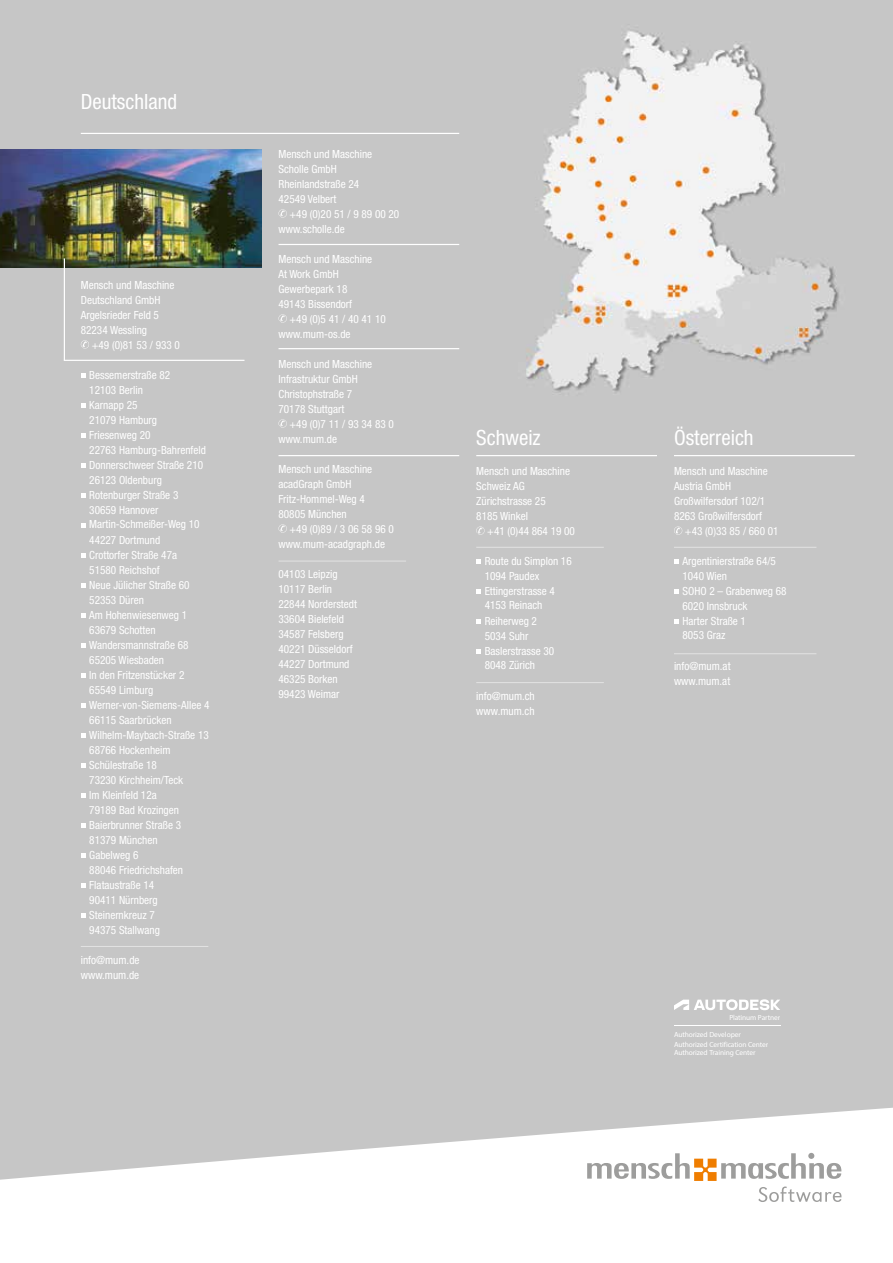
<style>
.page{position:relative;width:893px;height:1263px;background:#fff}
.page>*{position:absolute;margin:0;border:0;box-sizing:border-box;transform-origin:0 0}
.t1{font:condensed 21px "Helvetica Neue LT Std";color:#fff}
.t2{font:condensed 11.25px/15px "Helvetica Neue LT Std";color:#fff}
.t3{font:7.35px/10.4px "Artifakt Element";letter-spacing:-.01em;color:#fff}
.t4{font:700 7.35px "Artifakt Element";letter-spacing:-.015em;color:#fff}
</style>
<div class="page">
<div style="left:0;top:0;width:893px;height:1200px;background:#c6c6c6"></div>
<img style="left:0;top:150px;width:261px;height:117px">
<svg style="left:81px;top:340px;width:8px;height:9px"></svg>
<svg style="left:81px;top:373px;width:4px;height:4px"></svg>
<svg style="left:81px;top:403px;width:4px;height:4px"></svg>
<svg style="left:81px;top:433px;width:4px;height:4px"></svg>
<svg style="left:81px;top:463px;width:4px;height:4px"></svg>
<svg style="left:81px;top:493px;width:4px;height:4px"></svg>
<svg style="left:81px;top:523px;width:4px;height:4px"></svg>
<svg style="left:81px;top:553px;width:4px;height:4px"></svg>
<svg style="left:81px;top:583px;width:4px;height:4px"></svg>
<svg style="left:81px;top:613px;width:4px;height:4px"></svg>
<svg style="left:81px;top:643px;width:4px;height:4px"></svg>
<svg style="left:81px;top:673px;width:4px;height:4px"></svg>
<svg style="left:81px;top:703px;width:4px;height:4px"></svg>
<svg style="left:81px;top:733px;width:4px;height:4px"></svg>
<svg style="left:81px;top:763px;width:4px;height:4px"></svg>
<svg style="left:81px;top:793px;width:4px;height:4px"></svg>
<svg style="left:81px;top:823px;width:4px;height:4px"></svg>
<svg style="left:81px;top:853px;width:4px;height:4px"></svg>
<svg style="left:81px;top:883px;width:4px;height:4px"></svg>
<svg style="left:81px;top:913px;width:4px;height:4px"></svg>
<svg style="left:279px;top:209px;width:8px;height:9px"></svg>
<svg style="left:279px;top:314px;width:8px;height:9px"></svg>
<svg style="left:279px;top:419px;width:8px;height:9px"></svg>
<svg style="left:279px;top:524px;width:8px;height:9px"></svg>
<hr style="left:81px;top:133px;width:378px;height:1px;background:#fff">
<hr style="left:64px;top:258px;width:1px;height:102px;background:#fff">
<hr style="left:64px;top:360px;width:180px;height:1px;background:#fff">
<hr style="left:279px;top:455px;width:180px;height:1px;background:#fff">
<hr style="left:279px;top:348px;width:180px;height:1px;background:#fff">
<hr style="left:279px;top:244px;width:180px;height:1px;background:#fff">
<hr style="left:279px;top:561px;width:127px;height:1px;background:#e3e3e3">
<hr style="left:81px;top:946px;width:127px;height:1px;background:#e3e3e3">
<svg style="left:674px;top:526px;width:8px;height:9px"></svg>
<svg style="left:674px;top:559px;width:5px;height:5px"></svg>
<svg style="left:674px;top:589px;width:5px;height:5px"></svg>
<svg style="left:674px;top:619px;width:5px;height:5px"></svg>
<hr style="left:674px;top:455px;width:181px;height:1px;background:#fff">
<hr style="left:674px;top:547px;width:142px;height:1px;background:#e3e3e3">
<hr style="left:674px;top:653px;width:142px;height:1px;background:#e3e3e3">
<svg style="left:476px;top:526px;width:9px;height:9px"></svg>
<svg style="left:476px;top:559px;width:5px;height:5px"></svg>
<svg style="left:476px;top:589px;width:5px;height:5px"></svg>
<svg style="left:476px;top:619px;width:5px;height:5px"></svg>
<svg style="left:476px;top:649px;width:5px;height:5px"></svg>
<hr style="left:476px;top:455px;width:181px;height:1px;background:#fff">
<hr style="left:476px;top:547px;width:128px;height:1px;background:#e3e3e3">
<hr style="left:476px;top:682px;width:128px;height:1px;background:#e3e3e3">
<svg style="left:674px;top:999px;width:106px;height:11px"></svg>
<hr style="left:674px;top:1025px;width:106px;height:1px;background:#fff">
<div style="left:493px;top:0;width:400px;height:405px;background:#c6c6c6"></div>
<img style="left:526px;top:31px;width:313px;height:361px">
<svg style="left:587px;top:1153px;width:254px;height:49px"></svg>
<h1 class="t1" style="left:81px;top:89px;width:98px">Deutschland</h1>
<p class="t2" style="left:81px;top:277px;width:95px">Mensch und Maschine<br>Deutschland GmbH<br>Argelsrieder Feld 5<br>82234 Wessling</p>
<p class="t2" style="left:92px;top:337px;width:90px">+49 (0)81 53 / 933 0</p>
<p class="t2" style="left:89px;top:367px;width:118px">Bessemerstraße 82<br>12103 Berlin<br>Karnapp 25<br>21079 Hamburg<br>Friesenweg 20<br>22763 Hamburg-Bahrenfeld<br>Donnerschweer Straße 210<br>26123 Oldenburg<br>Rotenburger Straße 3<br>30659 Hannover<br>Martin-Schmeißer-Weg 10</p>
<p class="t2" style="left:89px;top:532px;width:122px">44227 Dortmund<br>Crottorfer Straße 47a<br>51580 Reichshof<br>Neue Jülicher Straße 60<br>52353 Düren<br>Am Hohenwiesenweg 1<br>63679 Schotten<br>Wandersmannstraße 68<br>65205 Wiesbaden<br>In den Fritzenstücker 2<br>65549 Limburg<br>Werner-von-Siemens-Allee 4<br>66115 Saarbrücken<br>Wilhelm-Maybach-Straße 13<br>68766 Hockenheim<br>Schülestraße 18<br>73230 Kirchheim/Teck<br>Im Kleinfeld 12a<br>79189 Bad Krozingen<br>Baierbrunner Straße 3<br>81379 München<br>Gabelweg 6<br>88046 Friedrichshafen<br>Flataustraße 14<br>90411 Nürnberg<br>Steinernkreuz 7<br>94375 Stallwang</p>
<p class="t2" style="left:81px;top:952px;width:60px">info@mum.de www.mum.de</p>
<p class="t2" style="left:279px;top:146px;width:95px">Mensch und Maschine<br>Scholle GmbH<br>Rheinlandstraße 24<br>42549 Velbert</p>
<p class="t2" style="left:279px;top:206px;width:122px;text-indent:11px">+49 (0)20 51 / 9 89 00 20 www.scholle.de</p>
<p class="t2" style="left:279px;top:251px;width:95px">Mensch und Maschine<br>At Work GmbH<br>Gewerbepark 18<br>49143 Bissendorf</p>
<p class="t2" style="left:279px;top:311px;width:109px;text-indent:11px">+49 (0)5 41 / 40 41 10 www.mum-os.de</p>
<p class="t2" style="left:279px;top:356px;width:95px">Mensch und Maschine<br>Infrastruktur GmbH<br>Christophstraße 7<br>70178 Stuttgart</p>
<p class="t2" style="left:279px;top:416px;width:117px;text-indent:11px">+49 (0)7 11 / 93 34 83 0 www.mum.de</p>
<p class="t2" style="left:279px;top:461px;width:95px">Mensch und Maschine acadGraph GmbH<br>Fritz-Hommel-Weg 4<br>80805 München</p>
<p class="t2" style="left:279px;top:521px;width:117px;text-indent:11px">+49 (0)89 / 3 06 58 96 0 www.mum-acadgraph.de</p>
<p class="t2" style="left:279px;top:566px;width:80px">04103 Leipzig<br>10117 Berlin<br>22844 Norderstedt<br>33604 Bielefeld<br>34587 Felsberg<br>40221 Düsseldorf<br>44227 Dortmund<br>46325 Borken<br>99423 Weimar</p>
<h1 class="t1" style="left:476px;top:425px;width:66px">Schweiz</h1>
<p class="t2" style="left:476px;top:463px;width:95px">Mensch und Maschine<br>Schweiz AG<br>Zürichstrasse 25<br>8185 Winkel</p>
<p class="t2" style="left:487px;top:523px;width:89px">+41 (0)44 864 19 00</p>
<p class="t2" style="left:485px;top:553px;width:89px">Route du Simplon 16<br>1094 Paudex<br>Ettingerstrasse 4</p>
<p class="t2" style="left:485px;top:597px;width:59px;line-height:16px">4153 Reinach<br>Reiherweg 2</p>
<p class="t2" style="left:485px;top:628px;width:71px">5034 Suhr<br>Baslerstrasse 30</p>
<p class="t2" style="left:485px;top:657px;width:52px">8048 Zürich</p>
<p class="t2" style="left:476px;top:688px;width:60px">info@mum.ch www.mum.ch</p>
<h1 class="t1" style="left:674px;top:425px;width:81px">Österreich</h1>
<p class="t2" style="left:674px;top:463px;width:95px">Mensch und Maschine</p>
<p class="t2" style="left:674px;top:478px;width:59px">Austria GmbH</p>
<p class="t2" style="left:674px;top:493px;width:93px">Großwilfersdorf 102/1</p>
<p class="t2" style="left:674px;top:508px;width:90px">8263 Großwilfersdorf</p>
<p class="t2" style="left:685px;top:523px;width:95px">+43 (0)33 85 / 660 01</p>
<p class="t2" style="left:682px;top:553px;width:106px">Argentinierstraße 64/5<br>1040 Wien<br>SOHO 2 – Grabenweg 68<br>6020 Innsbruck<br>Harter Straße 1</p>
<p class="t2" style="left:682px;top:627px;width:45px">8053 Graz</p>
<p class="t2" style="left:674px;top:658px;width:58px">info@mum.at www.mum.at</p>
<p class="t4" style="left:729px;top:1013px;width:52px">Platinum Partner</p>
<p class="t3" style="left:674px;top:1029px;width:96px">Authorized Developer<br>Authorized Certification Center</p>
<p class="t3" style="left:674px;top:1047px;width:83px">Authorized Training Center</p>
</div>
